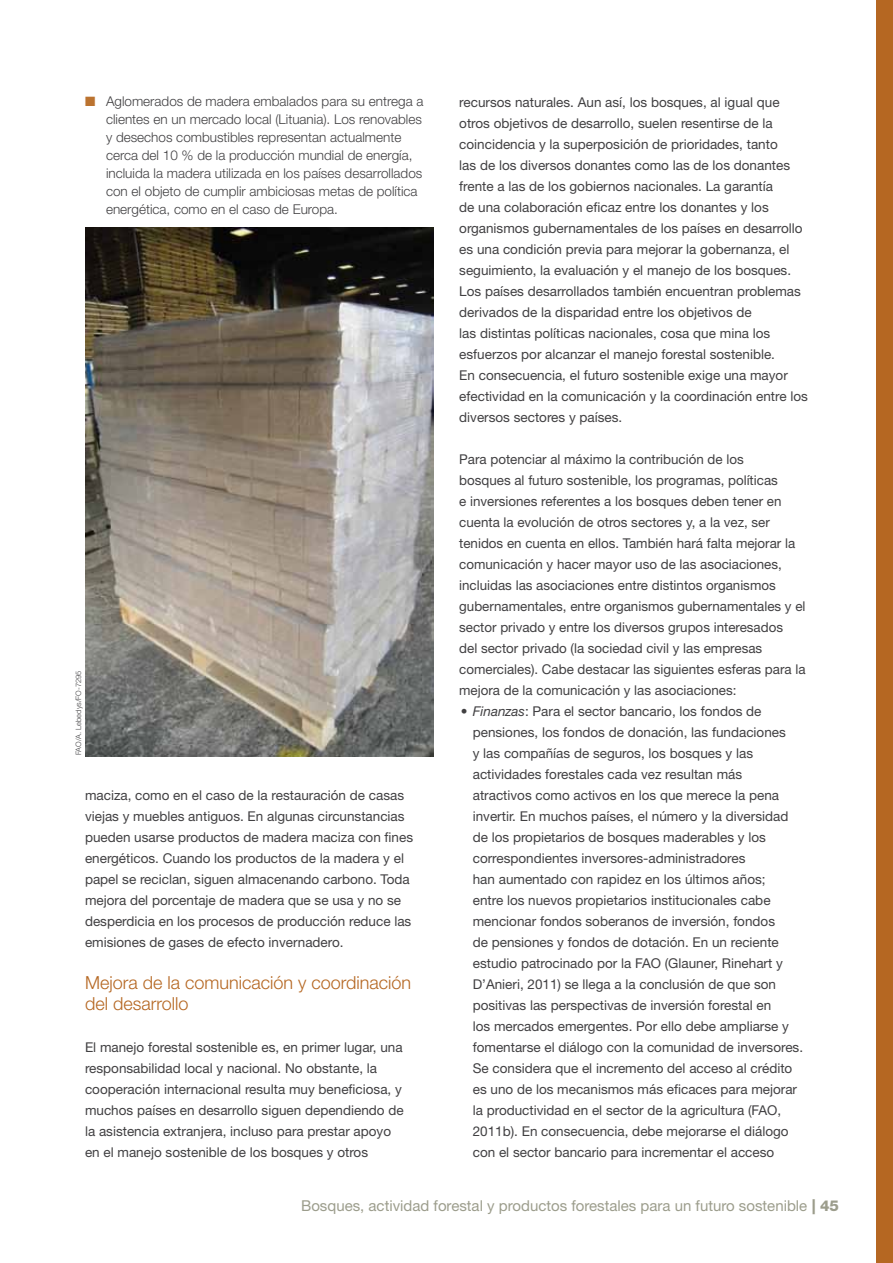
<style>
.page{position:relative;width:893px;height:1263px;background:#fff}
.page>*{position:absolute;margin:0;border:0;box-sizing:border-box;transform-origin:0 0}
.t1{font:300 18px/21px "Helvetica Neue LT Std";color:#b56722}
.t2{font:15px "Helvetica Neue LT Std";color:#9c9d8c}
.t3{font:13.5px/21px "Helvetica Neue LT Std";color:#414042}
.t4{font:300 13.5px/18px "Helvetica Neue LT Std";color:#414042}
.t5{font:300 7.5px "Helvetica Neue LT Std";color:#414042}
.s1{color:#bb7330}
.s2{font-style:italic}
.s3{font-weight:800}
</style>
<div class="page">
<img style="left:85px;top:228px;width:349px;height:528px">
<div style="left:876px;top:0;width:17px;height:1263px;background:#b56722"></div>
<p class="t4" style="left:106px;top:92px;width:319px;text-indent:-21px"><span class="s1">■</span> Aglomerados de madera embalados para su entrega a clientes en un mercado local (Lituania). Los renovables y desechos combustibles representan actualmente cerca del 10 % de la producción mundial de energía, incluida la madera utilizada en los países desarrollados con el objeto de cumplir ambiciosas metas de política energética, como en el caso de Europa.</p>
<p class="t5" style="left:74px;top:755px;width:86px;rotate:-90deg">FAO/A. Lebedys/FO-7295</p>
<p class="t3" style="left:85px;top:784px;width:330px">maciza, como en el caso de la restauración de casas viejas y muebles antiguos. En algunas circunstancias pueden usarse productos de madera maciza con fines energéticos. Cuando los productos de la madera y el papel se reciclan, siguen almacenando carbono. Toda mejora del porcentaje de madera que se usa y no se desperdicia en los procesos de producción reduce las emisiones de gases de efecto invernadero.</p>
<h1 class="t1" style="left:85px;top:971px;width:328px">Mejora de la comunicación y coordinación del desarrollo</h1>
<p class="t3" style="left:85px;top:1036px;width:320px">El manejo forestal sostenible es, en primer lugar, una responsabilidad local y nacional. No obstante, la cooperación internacional resulta muy beneficiosa, y muchos países en desarrollo siguen dependiendo de la asistencia extranjera, incluso para prestar apoyo en el manejo sostenible de los bosques y otros</p>
<p class="t3" style="left:459px;top:91px;width:350px">recursos naturales. Aun así, los bosques, al igual que otros objetivos de desarrollo, suelen resentirse de la coincidencia y la superposición de prioridades, tanto<br>las de los diversos donantes como las de los donantes frente a las de los gobiernos nacionales. La garantía<br>de una colaboración eficaz entre los donantes y los organismos gubernamentales de los países en desarrollo es una condición previa para mejorar la gobernanza, el seguimiento, la evaluación y el manejo de los bosques.<br>Los países desarrollados también encuentran problemas derivados de la disparidad entre los objetivos de<br>las distintas políticas nacionales, cosa que mina los esfuerzos por alcanzar el manejo forestal sostenible.<br>En consecuencia, el futuro sostenible exige una mayor efectividad en la comunicación y la coordinación entre los diversos sectores y países.</p>
<p class="t3" style="left:459px;top:448px;width:348px">Para potenciar al máximo la contribución de los<br>bosques al futuro sostenible, los programas, políticas<br>e inversiones referentes a los bosques deben tener en cuenta la evolución de otros sectores y, a la vez, ser tenidos en cuenta en ellos. También hará falta mejorar la comunicación y hacer mayor uso de las asociaciones, incluidas las asociaciones entre distintos organismos gubernamentales, entre organismos gubernamentales y el sector privado y entre los diversos grupos interesados<br>del sector privado (la sociedad civil y las empresas comerciales). Cabe destacar las siguientes esferas para la mejora de la comunicación y las asociaciones:</p>
<p class="t3" style="left:473px;top:700px;width:332px;text-indent:-12px"><span class="s2">• Finanzas</span>: Para el sector bancario, los fondos de pensiones, los fondos de donación, las fundaciones<br>y las compañías de seguros, los bosques y las actividades forestales cada vez resultan más atractivos como activos en los que merece la pena invertir. En muchos países, el número y la diversidad de los propietarios de bosques maderables y los correspondientes inversores-administradores<br>han aumentado con rapidez en los últimos años;<br>entre los nuevos propietarios institucionales cabe mencionar fondos soberanos de inversión, fondos<br>de pensiones y fondos de dotación. En un reciente estudio patrocinado por la FAO (Glauner, Rinehart y D’Anieri, 2011) se llega a la conclusión de que son positivas las perspectivas de inversión forestal en<br>los mercados emergentes. Por ello debe ampliarse y fomentarse el diálogo con la comunidad de inversores.<br>Se considera que el incremento del acceso al crédito es uno de los mecanismos más eficaces para mejorar la productividad en el sector de la agricultura (FAO, 2011b). En consecuencia, debe mejorarse el diálogo con el sector bancario para incrementar el acceso</p>
<p class="t2" style="left:301px;top:1197px;width:539px">Bosques, actividad forestal y productos forestales para un futuro sostenible <span class="s3">| 45</span></p>
</div>
